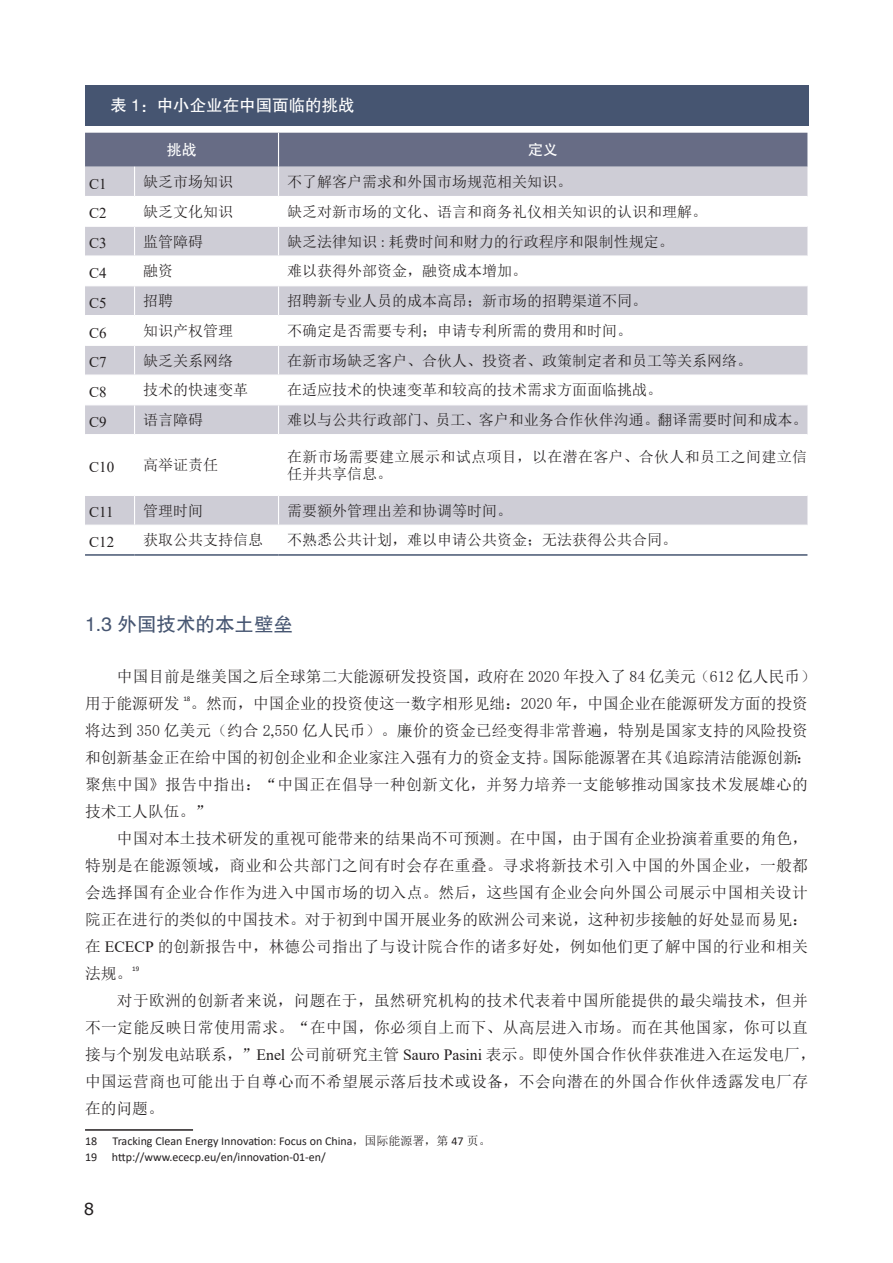
<style>
.page{position:relative;width:893px;height:1263px;background:#fff}
.page>*{position:absolute;margin:0;border:0;box-sizing:border-box;transform-origin:0 0}
.小节标题{font:19.5px "FZHTJW GB1 0";color:#465571}
.t1{font:16.5px "FZHTJW GB1 0";color:#fff}
.t2{font:16.5px "Verdana";color:#231f20}
.内容{font:15.75px/27px "Sim Sun";letter-spacing:.005em;color:#231f20}
.t3{font:15px "Sim Sun";color:#231f20}
.t4{font:15px/17.2px "Sim Sun";letter-spacing:.02em;color:#231f20}
.t5{font:15px "Times New Roman";color:#231f20}
.t6{font:15px "FZHTJW GB1 0";color:#fff}
.脚注样式{font:12px "Calibri";color:#231f20}
.内容-2{font:7.05px "Calibri";color:#231f20}
.s1{font-family:"Times New Roman"}
.s2{font-family:"Sim Sun"}
</style>
<div class="page">
<div style="left:85px;top:85px;width:723px;height:40px;background:#465571"></div>
<div style="left:85px;top:496px;width:722px;height:29px;background:#cecdd6"></div>
<svg style="left:85px;top:133px;width:722px;height:301px"></svg>
<svg style="left:134px;top:496px;width:1px;height:29px"></svg>
<svg style="left:278px;top:496px;width:1px;height:29px"></svg>
<hr style="left:85px;top:196px;width:50px;height:1px;background:#fff">
<hr style="left:135px;top:196px;width:144px;height:1px;background:#fff">
<hr style="left:279px;top:196px;width:528px;height:1px;background:#fff">
<hr style="left:85px;top:226px;width:50px;height:1px;background:#fff">
<hr style="left:135px;top:226px;width:144px;height:1px;background:#fff">
<hr style="left:279px;top:226px;width:528px;height:1px;background:#fff">
<hr style="left:85px;top:255px;width:50px;height:2px;background:#fff">
<hr style="left:135px;top:255px;width:144px;height:2px;background:#fff">
<hr style="left:279px;top:255px;width:528px;height:2px;background:#fff">
<hr style="left:85px;top:285px;width:50px;height:1px;background:#fff">
<hr style="left:135px;top:285px;width:144px;height:1px;background:#fff">
<hr style="left:279px;top:285px;width:528px;height:1px;background:#fff">
<hr style="left:85px;top:315px;width:50px;height:1px;background:#fff">
<hr style="left:135px;top:315px;width:144px;height:1px;background:#fff">
<hr style="left:279px;top:315px;width:528px;height:1px;background:#fff">
<hr style="left:85px;top:345px;width:50px;height:1px;background:#fff">
<hr style="left:135px;top:345px;width:144px;height:1px;background:#fff">
<hr style="left:279px;top:345px;width:528px;height:1px;background:#fff">
<hr style="left:85px;top:374px;width:50px;height:2px;background:#fff">
<hr style="left:135px;top:374px;width:144px;height:2px;background:#fff">
<hr style="left:279px;top:374px;width:528px;height:2px;background:#fff">
<hr style="left:85px;top:404px;width:50px;height:1px;background:#fff">
<hr style="left:135px;top:404px;width:144px;height:1px;background:#fff">
<hr style="left:279px;top:404px;width:528px;height:1px;background:#fff">
<hr style="left:85px;top:554px;width:50px;height:2px;background:#465571">
<hr style="left:135px;top:554px;width:144px;height:2px;background:#465571">
<hr style="left:279px;top:554px;width:528px;height:2px;background:#465571">
<hr style="left:85px;top:1129px;width:108px;height:2px;background:#231f20">
<p class="t1" style="left:110px;top:96px;width:246px">表 1：中小企业在中国面临的挑战</p>
<p class="t6" style="left:167px;top:142px;width:31px">挑战</p>
<p class="t6" style="left:528px;top:142px;width:31px">定义</p>
<p class="t5" style="left:89px;top:173px;width:19px">C1</p>
<p class="t3" style="left:143px;top:174px;width:91px">缺乏市场知识</p>
<p class="t3" style="left:287px;top:174px;width:286px">不了解客户需求和外国市场规范相关知识。</p>
<p class="t5" style="left:89px;top:203px;width:19px">C2</p>
<p class="t3" style="left:143px;top:204px;width:91px">缺乏文化知识</p>
<p class="t3" style="left:287px;top:204px;width:421px">缺乏对新市场的文化、语言和商务礼仪相关知识的认识和理解。</p>
<p class="t5" style="left:89px;top:233px;width:19px">C3</p>
<p class="t3" style="left:143px;top:234px;width:61px">监管障碍</p>
<p class="t3" style="left:287px;top:234px;width:388px">缺乏法律知识 <span class="s1">:</span> 耗费时间和财力的行政程序和限制性规定。</p>
<p class="t5" style="left:89px;top:262px;width:19px">C4</p>
<p class="t3" style="left:143px;top:263px;width:31px">融资</p>
<p class="t3" style="left:287px;top:263px;width:241px">难以获得外部资金，融资成本增加。</p>
<p class="t5" style="left:89px;top:292px;width:19px">C5</p>
<p class="t3" style="left:143px;top:293px;width:31px">招聘</p>
<p class="t3" style="left:287px;top:293px;width:361px">招聘新专业人员的成本高昂；新市场的招聘渠道不同。</p>
<p class="t5" style="left:89px;top:322px;width:19px">C6</p>
<p class="t3" style="left:143px;top:323px;width:91px">知识产权管理</p>
<p class="t3" style="left:287px;top:323px;width:346px">不确定是否需要专利；申请专利所需的费用和时间。</p>
<p class="t5" style="left:89px;top:352px;width:19px">C7</p>
<p class="t3" style="left:143px;top:353px;width:91px">缺乏关系网络</p>
<p class="t3" style="left:287px;top:353px;width:466px">在新市场缺乏客户、合伙人、投资者、政策制定者和员工等关系网络。</p>
<p class="t5" style="left:89px;top:381px;width:19px">C8</p>
<p class="t3" style="left:143px;top:382px;width:106px">技术的快速变革</p>
<p class="t3" style="left:287px;top:382px;width:376px">在适应技术的快速变革和较高的技术需求方面面临挑战。</p>
<p class="t5" style="left:89px;top:411px;width:19px">C9</p>
<p class="t3" style="left:143px;top:412px;width:61px">语言障碍</p>
<p class="t3" style="left:287px;top:412px;width:522px">难以与公共行政部门、员工、客户和业务合作伙伴沟通。翻译需要时间和成本。</p>
<p class="t5" style="left:89px;top:456px;width:27px">C10</p>
<p class="t3" style="left:143px;top:457px;width:76px">高举证责任</p>
<p class="t4" style="left:287px;top:448px;width:522px">在新市场需要建立展示和试点项目，以在潜在客户、合伙人和员工之间建立信任并共享信息。</p>
<p class="t5" style="left:89px;top:502px;width:26px">C11</p>
<p class="t3" style="left:143px;top:503px;width:61px">管理时间</p>
<p class="t3" style="left:287px;top:503px;width:226px">需要额外管理出差和协调等时间。</p>
<p class="t5" style="left:89px;top:531px;width:27px">C12</p>
<p class="t3" style="left:143px;top:532px;width:121px">获取公共支持信息</p>
<p class="t3" style="left:287px;top:532px;width:391px">不熟悉公共计划，难以申请公共资金；无法获得公共合同。</p>
<p class="小节标题" style="left:85px;top:613px;width:209px">1.3 外国技术的本土壁垒</p>
<p class="内容" style="left:85px;top:662px;width:732px;text-indent:32px">中国目前是继美国之后全球第二大能源研发投资国，政府在 2020 年投入了 84 亿美元（612 亿人民币）用于能源研发</p>
<p class="内容" style="left:85px;top:689px;width:728px;text-indent:105px">。然而，中国企业的投资使这一数字相形见绌：2020 年，中国企业在能源研发方面的投资将达到 350 亿美元（约合 2<span class="s1">,</span>550 亿人民币）。廉价的资金已经变得非常普遍，特别是国家支持的风险投资和创新基金正在给中国的初创企业和企业家注入强有力的资金支持。国际能源署在其《追踪清洁能源创新：聚焦中国》报告中指出：“中国正在倡导一种创新文化，并努力培养一支能够推动国家技术发展雄心的技术工人队伍。”</p>
<p class="内容" style="left:85px;top:824px;width:724px;text-align:justify;text-indent:32px">中国对本土技术研发的重视可能带来的结果尚不可预测。在中国，由于国有企业扮演着重要的角色，特别是在能源领域，商业和公共部门之间有时会存在重叠。寻求将新技术引入中国的外国企业，一般都会选择国有企业合作作为进入中国市场的切入点。然后，这些国有企业会向外国公司展示中国相关设计院正在进行的类似的中国技术。对于初到中国开展业务的欧洲公司来说，这种初步接触的好处显而易见：在 <span class="s1">ECECP</span> 的创新报告中，林德公司指出了与设计院合作的诸多好处，例如他们更了解中国的行业和相关法规。</p>
<p class="内容-2" style="left:183px;top:694px;width:9px">18</p>
<p class="内容-2" style="left:132px;top:964px;width:9px">19</p>
<p class="内容" style="left:85px;top:986px;width:732px;text-indent:32px">对于欧洲的创新者来说，问题在于，虽然研究机构的技术代表着中国所能提供的最尖端技术，但并不一定能反映日常使用需求。“在中国，你必须自上而下、从高层进入市场。而在其他国家，你可以直接与个别发电站联系，”<span class="s1">Enel</span> 公司前研究主管 <span class="s1">Sauro Pasini</span> 表示。即使外国合作伙伴获准进入在运发电厂，中国运营商也可能出于自尊心而不希望展示落后技术或设备，不会向潜在的外国合作伙伴透露发电厂存在的问题。</p>
<p class="脚注样式" style="left:85px;top:1132px;width:14px">18</p>
<p class="脚注样式" style="left:113px;top:1132px;width:380px">Tracking Clean Energy Innovation: Focus on China<span class="s2">，国际能源署，第</span> 47 <span class="s2">页。</span></p>
<p class="脚注样式" style="left:85px;top:1148px;width:242px">19 http://www.ececp.eu/en/innovation-01-en/</p>
<p class="t2" style="left:84px;top:1197px;width:12px">8</p>
</div>
